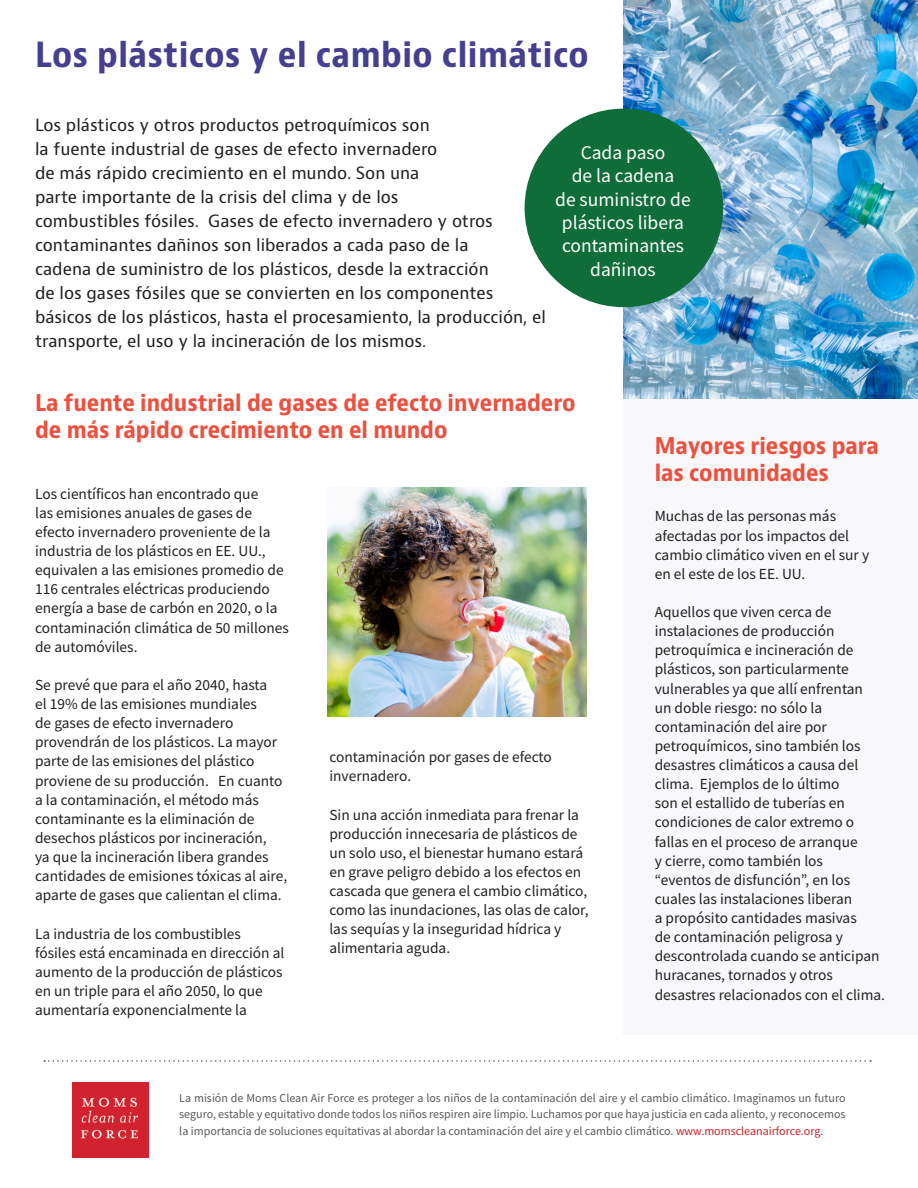
<style>
.page{position:relative;width:918px;height:1188px;background:#fff}
.page>*{position:absolute;margin:0;border:0;box-sizing:border-box;transform-origin:0 0}
.t1{font:700 condensed 33.75px "Bernino Sans";letter-spacing:.015em;color:#443f8e}
.t2{font:700 condensed 22.5px/27px "Bernino Sans";color:#ec503e}
.t3{font:19.5px/23.4px "Source Sans Pro";color:#fff;text-align:center}
.t4{font:16.5px/24px "Bernino Sans";color:#231f20}
.t5{font:15.3px/19px "Source Sans Pro";color:#231f20}
.t6{font:12px/16.5px "Source Sans Pro";color:#57585a;text-align:justify}
.s1{color:#cb2027}
</style>
<div class="page">
<div style="left:624px;top:0;width:294px;height:1035px;background:#f8f8fb"></div>
<img style="left:73px;top:1082px;width:75px;height:76px">
<svg style="left:44px;top:1060px;width:827px;height:2px"></svg>
<img style="left:624px;top:0;width:294px;height:399px">
<div style="left:525px;top:109px;width:198px;height:198px;background:#0f6d39;border-radius:50%"></div>
<img style="left:328px;top:487px;width:259px;height:229px">
<p class="t1" style="left:35px;top:33px;width:555px">Los plásticos y el cambio climático</p>
<p class="t4" style="left:35px;top:113px;width:512px">Los plásticos y otros productos petroquímicos son<br>la fuente industrial de gases de efecto invernadero<br>de más rápido crecimiento en el mundo. Son una<br>parte importante de la crisis del clima y de los<br>combustibles fósiles. Gases de efecto invernadero y otros contaminantes dañinos son liberados a cada paso de la<br>cadena de suministro de los plásticos, desde la extracción<br>de los gases fósiles que se convierten en los componentes básicos de los plásticos, hasta el procesamiento, la producción, el transporte, el uso y la incineración de los mismos.</p>
<p class="t3" style="left:555px;top:140px;width:137px">Cada paso<br>de la cadena<br>de suministro de plásticos libera contaminantes dañinos</p>
<p class="t2" style="left:35px;top:390px;width:542px">La fuente industrial de gases de efecto invernadero de más rápido crecimiento en el mundo</p>
<p class="t5" style="left:35px;top:484px;width:255px">Los científicos han encontrado que<br>las emisiones anuales de gases de efecto invernadero proveniente de la industria de los plásticos en EE. UU., equivalen a las emisiones promedio de 116 centrales eléctricas produciendo energía a base de carbón en 2020, o la contaminación climática de 50 millones de automóviles.</p>
<p class="t5" style="left:35px;top:675px;width:254px">Se prevé que para el año 2040, hasta<br>el 19% de las emisiones mundiales<br>de gases de efecto invernadero provendrán de los plásticos. La mayor parte de las emisiones del plástico proviene de su producción. En cuanto a la contaminación, el método más contaminante es la eliminación de desechos plásticos por incineración,<br>ya que la incineración libera grandes cantidades de emisiones tóxicas al aire, aparte de gases que calientan el clima.</p>
<p class="t5" style="left:35px;top:924px;width:251px">La industria de los combustibles fósiles está encaminada en dirección al aumento de la producción de plásticos en un triple para el año 2050, lo que aumentaría exponencialmente la</p>
<p class="t5" style="left:329px;top:747px;width:224px">contaminación por gases de efecto invernadero.</p>
<p class="t5" style="left:329px;top:805px;width:261px">Sin una acción inmediata para frenar la producción innecesaria de plásticos de un solo uso, el bienestar humano estará en grave peligro debido a los efectos en cascada que genera el cambio climático, como las inundaciones, las olas de calor, las sequías y la inseguridad hídrica y alimentaria aguda.</p>
<p class="t2" style="left:655px;top:433px;width:226px">Mayores riesgos para las comunidades</p>
<p class="t5" style="left:655px;top:507px;width:216px">Muchas de las personas más afectadas por los impactos del cambio climático viven en el sur y en el este de los EE. UU.</p>
<p class="t5" style="left:655px;top:602px;width:232px">Aquellos que viven cerca de instalaciones de producción petroquímica e incineración de plásticos, son particularmente vulnerables ya que allí enfrentan<br>un doble riesgo: no sólo la contaminación del aire por petroquímicos, sino también los desastres climáticos a causa del clima. Ejemplos de lo último<br>son el estallido de tuberías en condiciones de calor extremo o fallas en el proceso de arranque<br>y cierre, como también los<br>“eventos de disfunción”, en los cuales las instalaciones liberan<br>a propósito cantidades masivas<br>de contaminación peligrosa y descontrolada cuando se anticipan huracanes, tornados y otros desastres relacionados con el clima.</p>
<p class="t6" style="left:179px;top:1090px;width:668px">La misión de Moms Clean Air Force es proteger a los niños de la contaminación del aire y el cambio climático. Imaginamos un futuro seguro, estable y equitativo donde todos los niños respiren aire limpio. Luchamos por que haya justicia en cada aliento, y reconocemos la importancia de soluciones equitativas al abordar la contaminación del aire y el cambio climático. <span class="s1">www.momscleanairforce.org</span>.</p>
</div>
